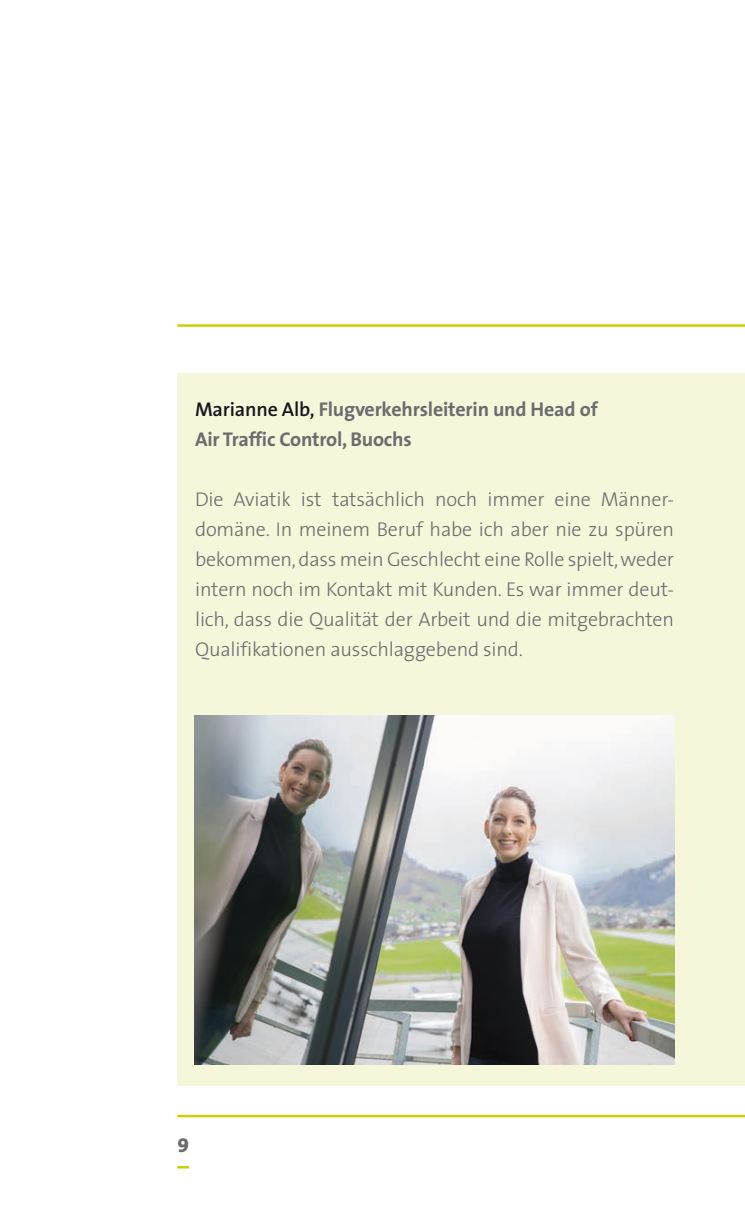
<style>
.page{position:relative;width:745px;height:1205px;background:#fff}
.page>*{position:absolute;margin:0;border:0;box-sizing:border-box;transform-origin:0 0}
.texte{font:300 20px/30px "The Sans";letter-spacing:-.01em;color:#6c6c6e;text-align:justify}
.texte-2{font:700 20px/30px "The Sans";letter-spacing:-.01em;color:#6c6c6e}
.t1{font:20px "The Sans Extra Bold Caps";color:#6c6c6e}
.s1{font-weight:600;color:#1a171c}
</style>
<div class="page">
<svg style="left:177px;top:1166px;width:12px;height:2px"></svg>
<hr style="left:177px;top:1115px;width:567px;height:2px;background:#c9d200">
<hr style="left:177px;top:324px;width:567px;height:3px;background:#c9d200">
<div style="left:177px;top:374px;width:567px;height:712px;background:#f5f6da"></div>
<img style="left:194px;top:716px;width:479px;height:349px">
<p class="texte-2" style="left:195px;top:393px;width:404px"><span class="s1">Marianne Alb,</span> Flugverkehrsleiterin und Head of<br>Air Traffic Control, Buochs</p>
<p class="texte" style="left:195px;top:483px;width:480px">Die Aviatik ist tatsächlich noch immer eine Männer&shy;domäne. In meinem Beruf habe ich aber nie zu spüren bekommen, dass mein Geschlecht eine Rolle spielt, weder intern noch im Kontakt mit Kunden. Es war immer deut&shy;lich, dass die Qualität der Arbeit und die mitgebrachten Qualifikationen ausschlaggebend sind.</p>
<p class="t1" style="left:177px;top:1128px;width:13px">9</p>
</div>
